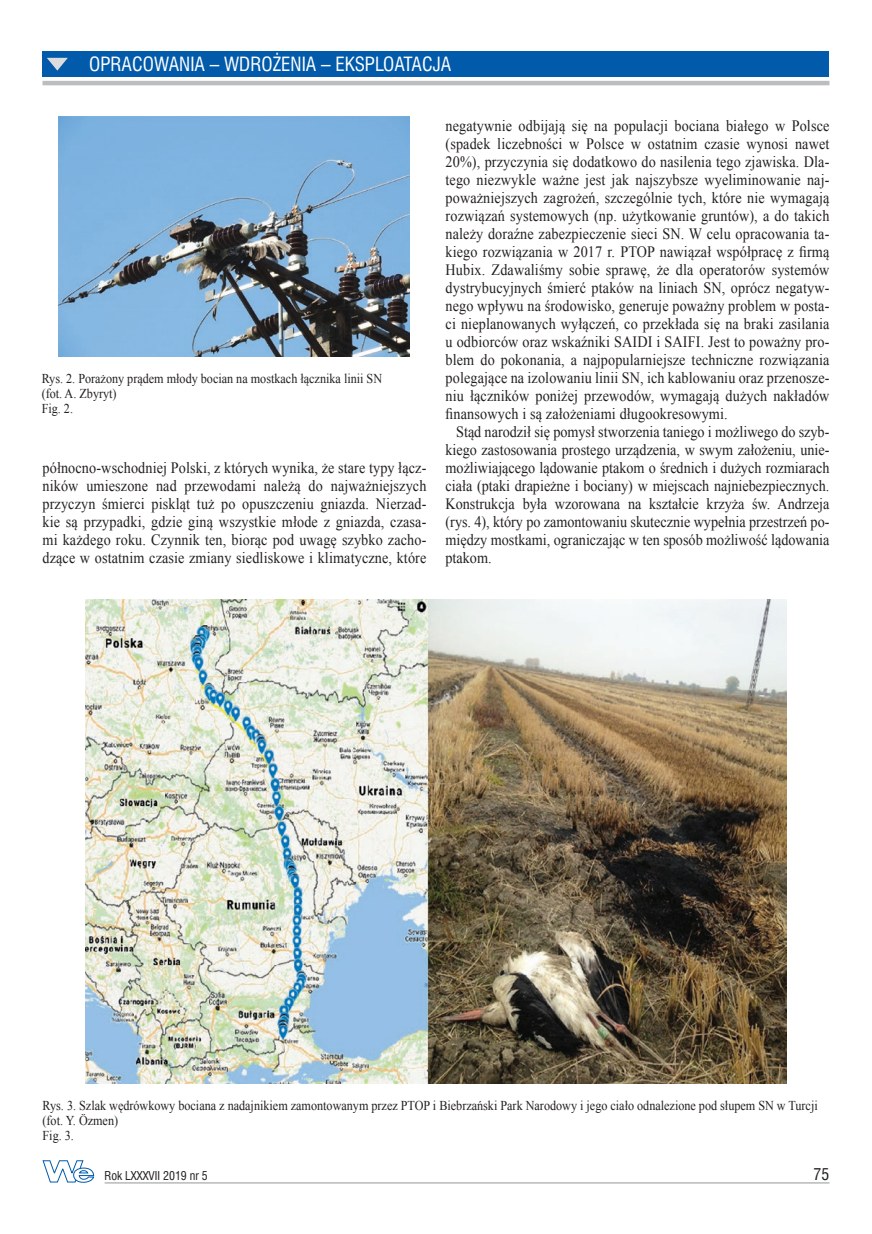
<style>
.page{position:relative;width:872px;height:1234px;background:#fff}
.page>*{position:absolute;margin:0;border:0;box-sizing:border-box;transform-origin:0 0}
.t1{font:18px "Swis 721 Cn PL";color:#fff}
.t2{font:15.75px/18px "Times New Roman";letter-spacing:.01em;color:#231f20;text-align:justify;scale:.9 1}
.t3{font:15px "Swis 721 Cn PL";color:#231f20}
.t4{font:13.5px/15px "Times New Roman";color:#231f20;scale:.9 1}
.t5{font:11.25px "Swis 721 Cn PL";color:#231f20}
</style>
<div class="page">
<svg style="left:42px;top:1160px;width:52px;height:22px"></svg>
<hr style="left:105px;top:1182px;width:724px;height:1px;background:#939598">
<div style="left:43px;top:51px;width:786px;height:26px;background:#015aaa"></div>
<hr style="left:43px;top:81px;width:786px;height:4px;background:#bcbdc0">
<svg style="left:47px;top:58px;width:21px;height:13px"></svg>
<img style="left:59px;top:116px;width:350px;height:241px">
<img style="left:85px;top:599px;width:701px;height:483px">
<p class="t1" style="left:89px;top:53px;width:363px">OPRACOWANIA – WDROŻENIA – EKSPLOATACJA</p>
<p class="t4" style="left:42px;top:371px;width:380px">Rys. 2. Porażony prądem młody bocian na mostkach łącznika linii SN (fot. A. Zbyryt)<br>Fig. 2.</p>
<p class="t2" style="left:43px;top:458px;width:428px">północno-wschodniej Polski, z których wynika, że stare typy łącz&shy;ników umieszone nad przewodami należą do najważniejszych przyczyn śmierci piskląt tuż po opuszczeniu gniazda. Nierzad&shy;kie są przypadki, gdzie giną wszystkie młode z gniazda, czasa&shy;mi każdego roku. Czynnik ten, biorąc pod uwagę szybko zacho&shy;dzące w ostatnim czasie zmiany siedliskowe i klimatyczne, które</p>
<p class="t2" style="left:445px;top:116px;width:428px">negatywnie odbijają się na populacji bociana białego w Polsce (spadek liczebności w Polsce w ostatnim czasie wynosi nawet 20%), przyczynia się dodatkowo do nasilenia tego zjawiska. Dla&shy;tego niezwykle ważne jest jak najszybsze wyeliminowanie naj&shy;poważniejszych zagrożeń, szczególnie tych, które nie wymagają rozwiązań systemowych (np. użytkowanie gruntów), a do takich należy doraźne zabezpieczenie sieci SN. W celu opracowania ta&shy;kiego rozwiązania w 2017 r. PTOP nawiązał współpracę z firmą Hubix. Zdawaliśmy sobie sprawę, że dla operatorów systemów dystrybucyjnych śmierć ptaków na liniach SN, oprócz negatyw&shy;nego wpływu na środowisko, generuje poważny problem w posta&shy;ci nieplanowanych wyłączeń, co przekłada się na braki zasilania u odbiorców oraz wskaźniki SAIDI i SAIFI. Jest to poważny pro&shy;blem do pokonania, a najpopularniejsze techniczne rozwiązania polegające na izolowaniu linii SN, ich kablowaniu oraz przenosze&shy;niu łączników poniżej przewodów, wymagają dużych nakładów finansowych i są założeniami długookresowymi.</p>
<p class="t2" style="left:445px;top:422px;width:428px;text-indent:11px">Stąd narodził się pomysł stworzenia taniego i możliwego do szyb&shy;kiego zastosowania prostego urządzenia, w swym założeniu, unie&shy;możliwiającego lądowanie ptakom o średnich i dużych rozmiarach ciała (ptaki drapieżne i bociany) w miejscach najniebezpiecznych.<br>Konstrukcja była wzorowana na kształcie krzyża św. Andrzeja (rys. 4), który po zamontowaniu skutecznie wypełnia przestrzeń po&shy;między mostkami, ograniczając w ten sposób możliwość lądowania ptakom.</p>
<p class="t4" style="left:43px;top:1096px;width:863px">Rys. 3. Szlak wędrówkowy bociana z nadajnikiem zamontowanym przez PTOP i Biebrzański Park Narodowy i jego ciało odnalezione pod słupem SN w Turcji (fot. Y. Özmen)<br>Fig. 3.</p>
<p class="t5" style="left:105px;top:1168px;width:105px">Rok LXXXVII 2019 nr 5</p>
<p class="t3" style="left:813px;top:1164px;width:17px">75</p>
</div>
